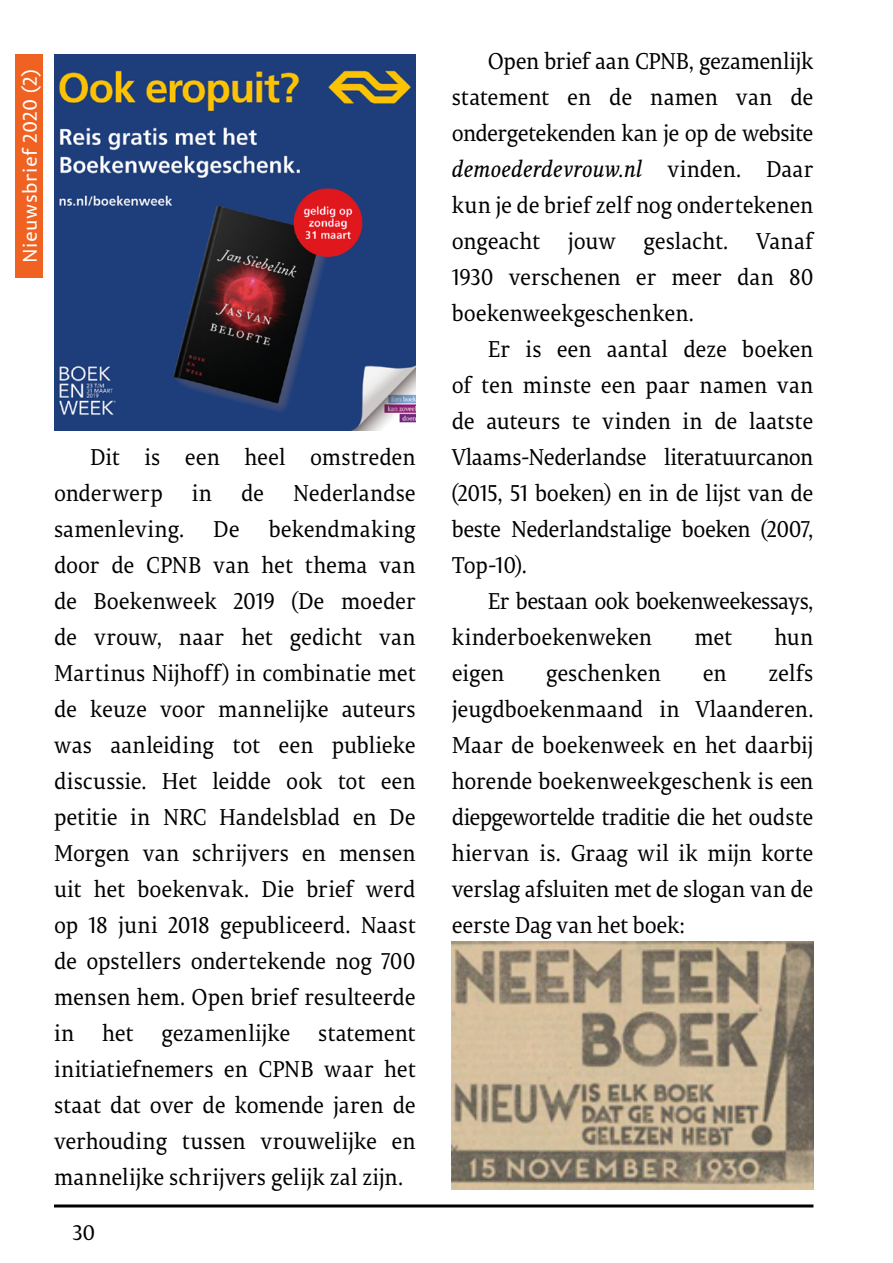
<style>
.page{position:relative;width:893px;height:1263px;background:#fff}
.page>*{position:absolute;margin:0;border:0;box-sizing:border-box;transform-origin:0 0}
.t1{font:22.65px/36px "Permian Serif Typeface";letter-spacing:-.01em;color:#000;text-align:justify;scale:.93 1}
.t2{font:21px "Times New Roman";letter-spacing:.015em;color:#fff}
.t3{font:21px "Permian Serif Typeface";color:#000}
.t4{font:19.5px "Permian Sans Typeface";letter-spacing:.02em;color:#fff}
.s1{font-style:italic}
</style>
<div class="page">
<hr style="left:54px;top:1204px;width:759px;height:3px;background:#000">
<img style="left:452px;top:942px;width:361px;height:247px">
<img style="left:54px;top:54px;width:362px;height:376px">
<div style="left:16px;top:54px;width:27px;height:224px;background:#f06222"></div>
<p class="t2" style="left:16px;top:253px;width:185px;rotate:-90deg">Nieuwsbrief 2012 (1)</p>
<p class="t4" style="left:15px;top:262px;width:194px;rotate:-90deg">Nieuwsbrief 2020 (2)</p>
<p class="t4" style="left:15px;top:85px;width:9px;rotate:-90deg">1</p>
<p class="t1" style="left:54px;top:438px;width:390px;text-indent:36px">Dit is een heel omstreden onderwerp</p>
<p class="t1" style="left:192px;top:474px;width:23px">in</p>
<p class="t1" style="left:241px;top:474px;width:26px">de</p>
<p class="t1" style="left:293px;top:474px;width:133px">Nederlandse</p>
<p class="t1" style="left:54px;top:510px;width:390px;text-indent:215px">bekendmaking door de CPNB van het thema van de Boekenweek 2019 (De moeder de vrouw, naar het gedicht van Martinus Nijhoff) in combinatie met de keuze voor mannelijke auteurs was aanleiding tot een publieke discussie. Het leidde ook tot een petitie in NRC Handelsblad en De Morgen van schrijvers en mensen uit het boekenvak. Die brief werd op 18 juni 2018 gepubliceerd. Naast de opstellers ondertekende nog 700 mensen hem. Open brief resulteerde in het gezamenlijke statement initiatiefnemers en CPNB waar het staat dat over de komende jaren de verhouding tussen vrouwelijke en mannelijke schrijvers gelijk zal zijn.</p>
<p class="t1" style="left:54px;top:510px;width:141px">samenleving.</p>
<p class="t1" style="left:213px;top:510px;width:30px">De</p>
<p class="t3" style="left:72px;top:1216px;width:25px">30</p>
<p class="t1" style="left:452px;top:42px;width:390px;text-indent:36px">Open brief aan CPNB, gezamenlijk statement en de namen van de ondergetekenden kan je op de website <span class="s1">demoederdevrouw.nl</span> vinden. Daar kun je de brief zelf nog ondertekenen ongeacht jouw geslacht. Vanaf 1930 verschenen er meer dan 80 boekenweekgeschenken.</p>
<p class="t1" style="left:452px;top:330px;width:390px;text-indent:36px">Er is een aantal deze boeken of ten minste een paar namen van de auteurs te vinden in de laatste Vlaams-Nederlandse literatuurcanon (2015, 51 boeken) en in de lijst van de beste Nederlandstalige boeken (2007, Top-10).</p>
<p class="t1" style="left:452px;top:582px;width:390px;text-indent:36px">Er bestaan ook boekenweekessays, kinderboekenweken</p>
<p class="t1" style="left:694px;top:618px;width:42px">met</p>
<p class="t1" style="left:774px;top:618px;width:43px">hun</p>
<p class="t1" style="left:452px;top:654px;width:390px;text-indent:317px">zelfs jeugdboekenmaand in Vlaanderen.<br>Maar de boekenweek en het daarbij horende boekenweekgeschenk is een diepgewortelde traditie die het oudste hiervan is. Graag wil ik mijn korte verslag afsluiten met de slogan van de eerste Dag van het boek:</p>
<p class="t1" style="left:452px;top:654px;width:58px">eigen</p>
<p class="t1" style="left:546px;top:654px;width:125px">geschenken</p>
<p class="t1" style="left:703px;top:654px;width:27px">en</p>
</div>
